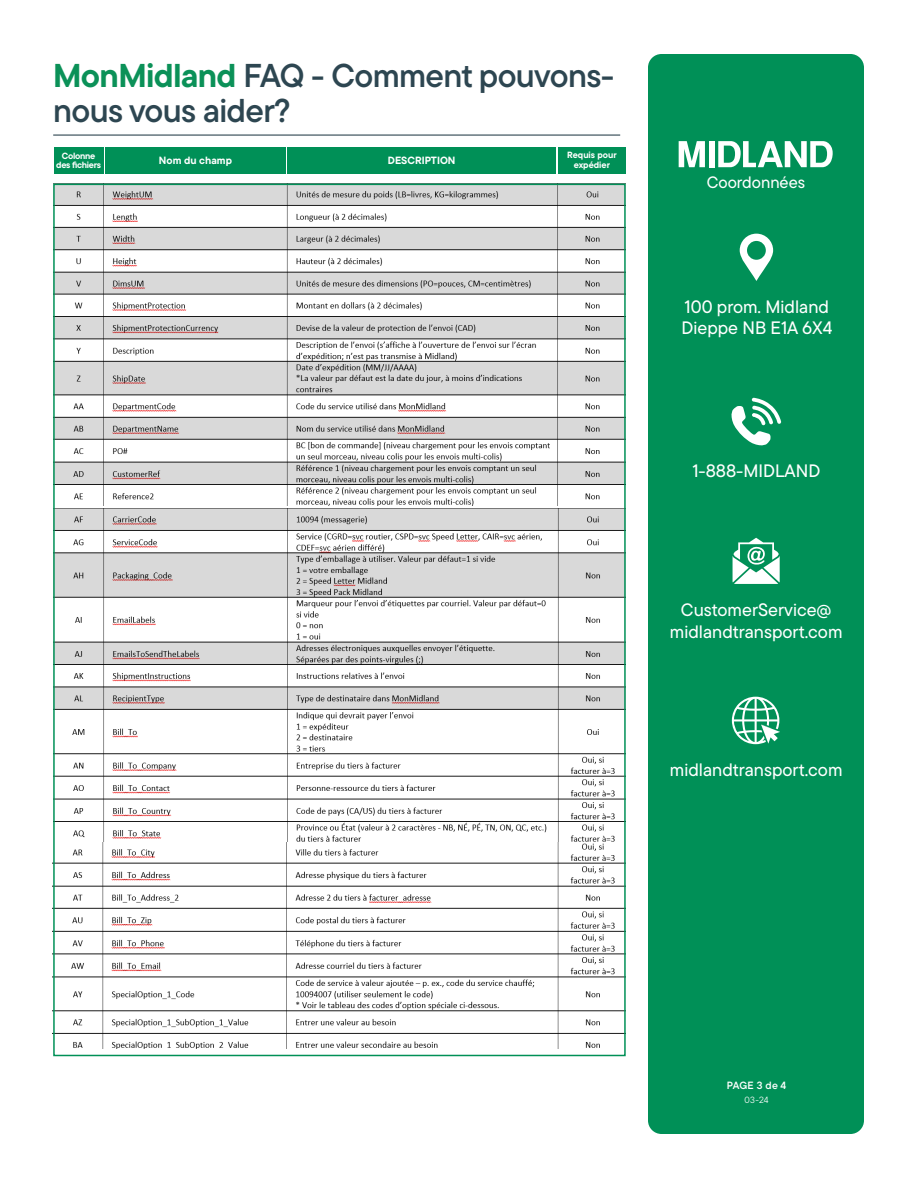
<style>
.page{position:relative;width:918px;height:1188px;background:#fff}
.page>*{position:absolute;margin:0;border:0;box-sizing:border-box;transform-origin:0 0}
.t1{font:33px/34.5px "TT Commons Pro Db";letter-spacing:-.02em;color:#2d4651}
.t2{font:500 18px "TT Commons Pro";color:#fff}
.t3{font:500 16.5px "TT Commons Pro";color:#fff}
.t4{font:700 10.5px "TT Commons Pro";color:#fff}
.t5{font:10.5px "TT Commons Pro Db";letter-spacing:.01em;color:#fff}
.t6{font:700 9px/9px "TT Commons Pro";letter-spacing:-.015em;color:#fff;text-align:center}
.t7{font:9px "TT Commons Pro";color:#fff}
.s1{font-family:"TT Commons Pro";font-weight:700;color:#0b9158}
</style>
<div class="page">
<hr style="left:53px;top:135px;width:567px;height:1px;background:#304752">
<div style="left:54px;top:147px;width:49px;height:26px;background:#009057"></div>
<div style="left:105px;top:147px;width:181px;height:26px;background:#009057"></div>
<div style="left:287px;top:147px;width:269px;height:26px;background:#009057"></div>
<div style="left:559px;top:147px;width:67px;height:26px;background:#009057"></div>
<img style="left:56px;top:187px;width:567px;height:319px">
<img style="left:56px;top:508px;width:567px;height:540px">
<div style="left:648px;top:54px;width:216px;height:1080px;background:#009057;border-radius:14px"></div>
<svg style="left:679px;top:141px;width:26px;height:26px"></svg>
<div style="left:709px;top:141px;width:5px;height:26px;background:#fff"></div>
<svg style="left:718px;top:141px;width:115px;height:26px"></svg>
<svg style="left:740px;top:234px;width:33px;height:47px"></svg>
<svg style="left:731px;top:398px;width:50px;height:47px"></svg>
<svg style="left:733px;top:538px;width:47px;height:46px"></svg>
<svg style="left:732px;top:697px;width:48px;height:47px"></svg>
<p class="t1" style="left:53px;top:58px;width:563px"><span class="s1">MonMidland</span> FAQ - Comment pouvons&shy;nous vous aider?</p>
<p class="t6" style="left:56px;top:151px;width:46px">Colonne des fichiers</p>
<p class="t4" style="left:159px;top:152px;width:75px">Nom du champ</p>
<p class="t4" style="left:388px;top:152px;width:69px">DESCRIPTION</p>
<p class="t6" style="left:567px;top:149px;width:51px;line-height:10.5px">Requis pour expédier</p>
<p class="t3" style="left:707px;top:170px;width:100px">Coordonnées</p>
<p class="t2" style="left:685px;top:293px;width:146px">100 prom. Midland</p>
<p class="t2" style="left:682px;top:315px;width:153px">Dieppe NB E1A 6X4</p>
<p class="t2" style="left:692px;top:458px;width:129px">1-888-MIDLAND</p>
<p class="t2" style="left:681px;top:597px;width:152px">CustomerService@</p>
<p class="t2" style="left:670px;top:618px;width:174px">midlandtransport.com</p>
<p class="t2" style="left:670px;top:757px;width:174px">midlandtransport.com</p>
<p class="t5" style="left:727px;top:1078px;width:61px">PAGE 3 de 4</p>
<p class="t7" style="left:744px;top:1093px;width:26px">03-24</p>
</div>
